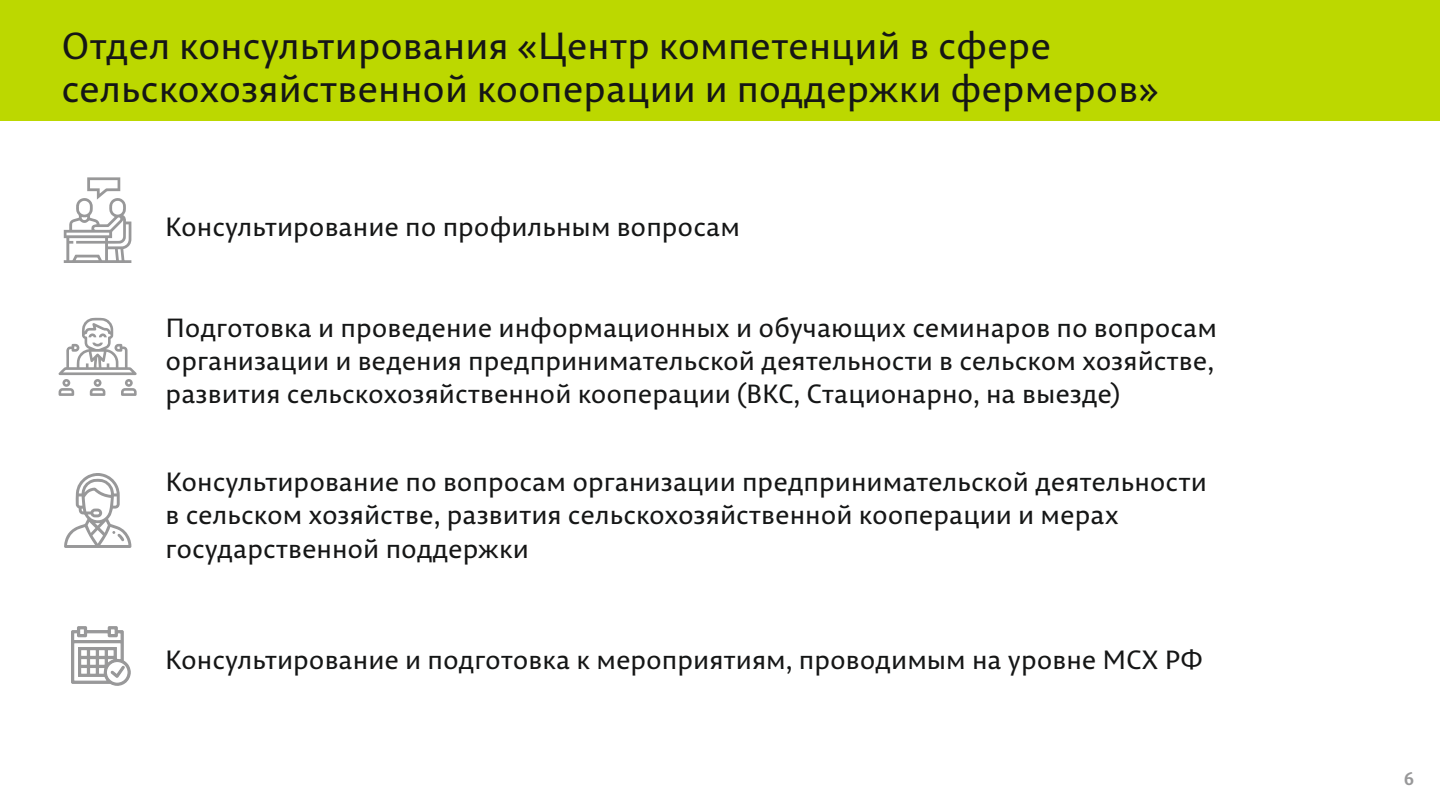
<style>
.page{position:relative;width:1440px;height:810px;background:#fff}
.page>*{position:absolute;margin:0;border:0;box-sizing:border-box;transform-origin:0 0}
.t1{font:37.5px/42.7px "Permian Sans Typeface";color:#151616}
.t2{font:26.25px/33.2px "Permian Sans Typeface";color:#151616}
.t3{font:700 18px "Permian Sans Typeface";color:#989899}
</style>
<div class="page">
<div style="left:0;top:0;width:1440px;height:120px;background:#bcd800"></div>
<svg style="left:64px;top:177px;width:67px;height:86px"></svg>
<svg style="left:64px;top:473px;width:67px;height:75px"></svg>
<svg style="left:58px;top:318px;width:79px;height:78px"></svg>
<svg style="left:71px;top:626px;width:60px;height:60px"></svg>
<h1 class="t1" style="left:61px;top:28px;width:1099px">Отдел консультирования «Центр компетенций в сфере сельскохозяйственной кооперации и поддержки фермеров»</h1>
<p class="t2" style="left:165px;top:213px;width:576px">Консультирование по профильным вопросам</p>
<p class="t2" style="left:166px;top:313px;width:1053px;text-align:justify">Подготовка и проведение информационных и обучающих семинаров по вопросам организации и ведения предпринимательской деятельности в сельском хозяйстве, развития сельскохозяйственной кооперации (ВКС, Стационарно, на выезде)</p>
<p class="t2" style="left:166px;top:468px;width:1043px">Консультирование по вопросам организации предпринимательской деятельности в сельском хозяйстве, развития сельскохозяйственной кооперации и мерах государственной поддержки</p>
<p class="t2" style="left:165px;top:646px;width:1039px">Консультирование и подготовка к мероприятиям, проводимым на уровне МСХ РФ</p>
<p class="t3" style="left:1404px;top:771px;width:12px">6</p>
</div>
